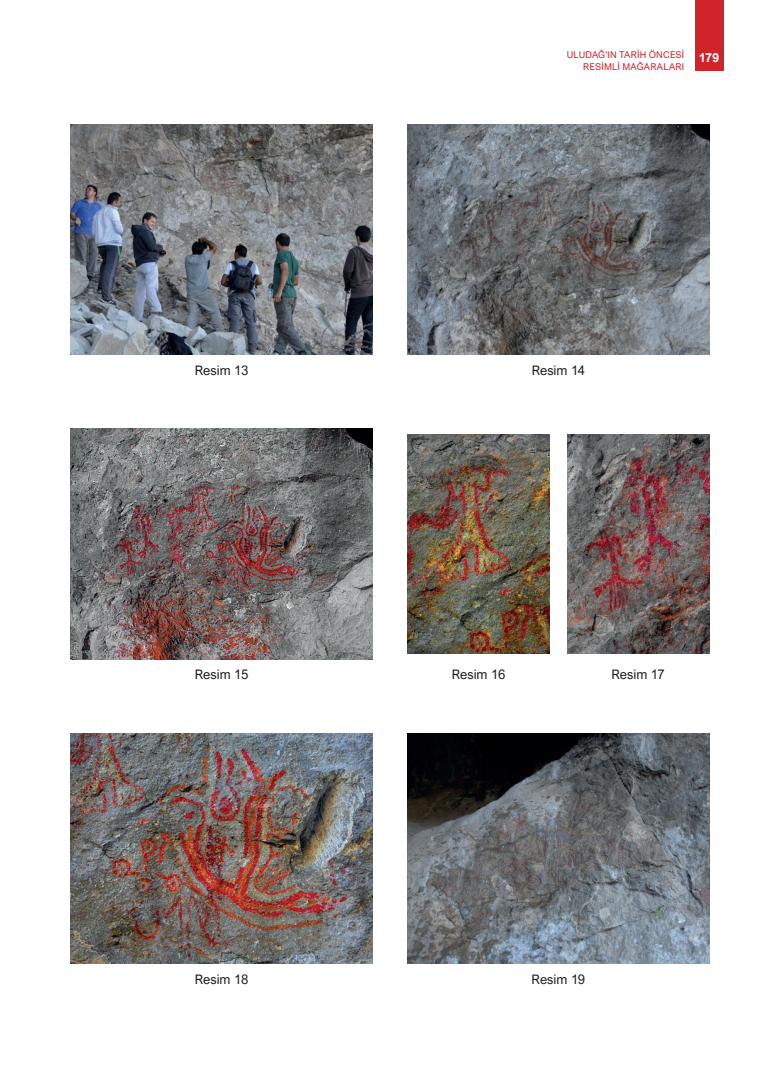
<style>
.page{position:relative;width:780px;height:1088px;background:#fff}
.page>*{position:absolute;margin:0;border:0;box-sizing:border-box;transform-origin:0 0}
.t1{font:13.12px "Arial Nova";letter-spacing:-.005em;color:#231f20}
.t2{font:700 12.5px "Arial Nova";color:#fff}
.t3{font:9.38px/12.5px "Arial Nova";letter-spacing:.02em;color:#d1232a;text-align:right}
</style>
<div class="page">
<div style="left:694px;top:0;width:29px;height:71px;background:#d1232a"></div>
<img style="left:71px;top:124px;width:301px;height:230px">
<img style="left:567px;top:434px;width:142px;height:220px">
<img style="left:407px;top:124px;width:302px;height:230px">
<img style="left:71px;top:733px;width:301px;height:231px">
<img style="left:71px;top:429px;width:301px;height:230px">
<img style="left:407px;top:434px;width:142px;height:220px">
<img style="left:407px;top:733px;width:302px;height:231px">
<p class="t3" style="left:566px;top:48px;width:119px">ULUDAĞ'IN TARİH ÖNCESİ<br>RESİMLİ MAĞARALARI</p>
<p class="t2" style="left:698px;top:50px;width:22px">179</p>
<p class="t1" style="left:195px;top:362px;width:55px">Resim 13</p>
<p class="t1" style="left:531px;top:362px;width:55px">Resim 14</p>
<p class="t1" style="left:195px;top:666px;width:55px">Resim 15</p>
<p class="t1" style="left:452px;top:666px;width:55px">Resim 16</p>
<p class="t1" style="left:611px;top:666px;width:55px">Resim 17</p>
<p class="t1" style="left:195px;top:971px;width:55px">Resim 18</p>
<p class="t1" style="left:531px;top:971px;width:55px">Resim 19</p>
</div>
